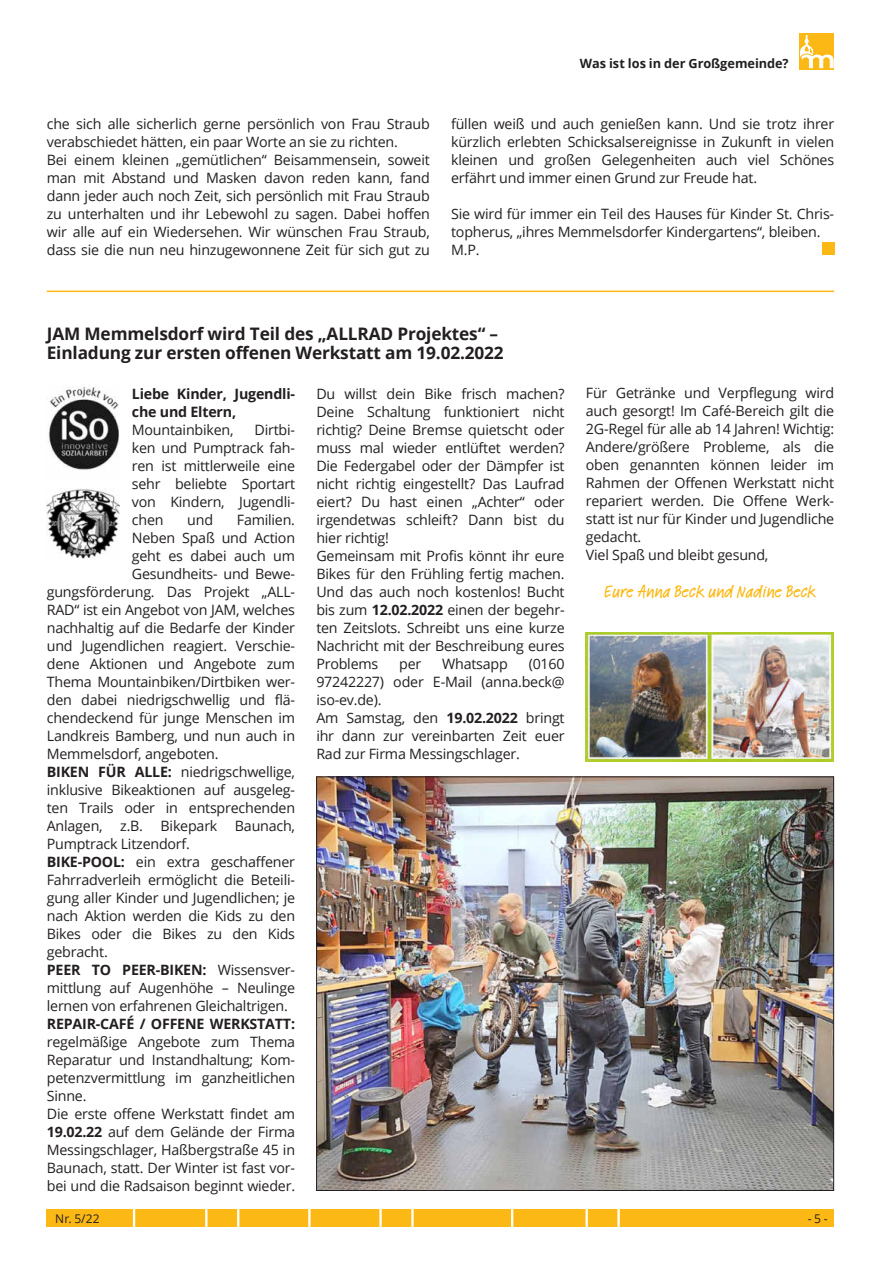
<style>
.page{position:relative;width:881px;height:1263px;background:#fff}
.page>*{position:absolute;margin:0;border:0;box-sizing:border-box;transform-origin:0 0}
.t1{font:500 18px "Linotype Feltpen";letter-spacing:-.015em;color:#fcb814}
.t2{font:700 17.25px/19px "Open Sans";letter-spacing:-.01em;color:#231f20}
.t3{font:14.25px/18px "Open Sans";letter-spacing:-.015em;color:#231f20}
.t4{font:700 14.25px/18px "Open Sans";letter-spacing:-.015em;color:#231f20}
.t5{font:700 12.75px "Open Sans";color:#231f20}
.t6{font:12px "Open Sans";color:#231f20}
.s1{font-weight:700}
.s2{font-weight:400}
</style>
<div class="page">
<svg style="left:799px;top:34px;width:34px;height:36px"></svg>
<svg style="left:799px;top:35px;width:34px;height:33px"></svg>
<div style="left:47px;top:1210px;width:786px;height:17px;background:#fcb814"></div>
<svg style="left:133px;top:1210px;width:2px;height:17px"></svg>
<svg style="left:205px;top:1210px;width:2px;height:17px"></svg>
<svg style="left:237px;top:1210px;width:2px;height:17px"></svg>
<svg style="left:308px;top:1210px;width:2px;height:17px"></svg>
<svg style="left:379px;top:1210px;width:2px;height:17px"></svg>
<svg style="left:411px;top:1210px;width:2px;height:17px"></svg>
<svg style="left:511px;top:1210px;width:2px;height:17px"></svg>
<svg style="left:585px;top:1210px;width:2px;height:17px"></svg>
<svg style="left:617px;top:1210px;width:2px;height:17px"></svg>
<img style="left:318px;top:779px;width:513px;height:410px">
<img style="left:585px;top:633px;width:248px;height:128px">
<img style="left:48px;top:387px;width:71px;height:83px">
<img style="left:47px;top:489px;width:73px;height:70px">
<div style="left:821px;top:242px;width:12px;height:13px;background:#fcb814"></div>
<hr style="left:47px;top:291px;width:786px;height:1px;background:#fcb814">
<p class="t5" style="left:579px;top:54px;width:210px">Was ist los in der Großgemeinde?</p>
<p class="t3" style="left:47px;top:114px;width:384px">che sich alle sicherlich gerne persönlich von Frau Straub verabschiedet hätten, ein paar Worte an sie zu richten.<br>Bei einem kleinen „gemütlichen“ Beisammensein, soweit man mit Abstand und Masken davon reden kann, fand dann jeder auch noch Zeit, sich persönlich mit Frau Straub zu unterhalten und ihr Lebewohl zu sagen. Dabei hoffen wir alle auf ein Wiedersehen. Wir wünschen Frau Straub, dass sie die nun neu hinzugewonnene Zeit für sich gut zu</p>
<p class="t3" style="left:451px;top:114px;width:384px;text-align:justify">füllen weiß und auch genießen kann. Und sie trotz ihrer kürzlich erlebten Schicksalsereignisse in Zukunft in vielen kleinen und großen Gelegenheiten auch viel Schönes erfährt und immer einen Grund zur Freude hat.</p>
<p class="t3" style="left:451px;top:204px;width:384px">Sie wird für immer ein Teil des Hauses für Kinder St. Chris&shy;topherus, „ihres Memmelsdorfer Kindergartens“, bleiben.<br>M.P.</p>
<p class="t2" style="left:47px;top:324px;width:458px">JAM Memmelsdorf wird Teil des „ALLRAD Projektes“ –<br>Einladung zur ersten offenen Werkstatt am 19.02.2022</p>
<p class="t4" style="left:132px;top:384px;width:165px">Liebe Kinder, Jugendli&shy;che und Eltern,</p>
<p class="t3" style="left:132px;top:420px;width:103px">Mountainbiken,</p>
<p class="t3" style="left:316px;top:384px;width:250px">Du willst dein Bike frisch machen?<br>Deine Schaltung funktioniert nicht richtig? Deine Bremse quietscht oder muss mal wieder entlüftet werden?<br>Die Federgabel oder der Dämpfer ist nicht richtig eingestellt? Das Laufrad eiert? Du hast einen „Achter“ oder irgendetwas schleift? Dann bist du hier richtig!<br>Gemeinsam mit Profis könnt ihr eure Bikes für den Frühling fertig machen.<br>Und das auch noch kostenlos! Bucht bis zum <span class="s1">12.02.2022</span> einen der begehr&shy;ten Zeitslots. Schreibt uns eine kurze Nachricht mit der Beschreibung eures Problems</p>
<p class="t3" style="left:132px;top:420px;width:165px;text-align:justify;text-indent:123px">Dirtbi&shy;ken und Pumptrack fah&shy;ren ist mittlerweile eine sehr beliebte Sportart von Kindern, Jugendli&shy;chen</p>
<p class="t3" style="left:187px;top:510px;width:27px">und</p>
<p class="t3" style="left:237px;top:510px;width:60px">Familien.</p>
<p class="t3" style="left:132px;top:528px;width:165px">Neben Spaß und Action</p>
<p class="t3" style="left:132px;top:546px;width:165px">geht es dabei auch um</p>
<p class="t3" style="left:132px;top:564px;width:165px">Gesundheits- und Bewe-</p>
<p class="t3" style="left:47px;top:582px;width:250px">gungsförderung. Das Projekt „ALL-</p>
<p class="t3" style="left:47px;top:600px;width:250px">RAD“ ist ein Angebot von JAM, welches</p>
<p class="t3" style="left:47px;top:618px;width:250px">nachhaltig auf die Bedarfe der Kinder</p>
<p class="t3" style="left:47px;top:636px;width:250px">und Jugendlichen reagiert. Verschie-</p>
<p class="t3" style="left:47px;top:654px;width:250px">dene Aktionen und Angebote zum</p>
<p class="t3" style="left:47px;top:672px;width:250px">Thema Mountainbiken/Dirtbiken wer-</p>
<p class="t3" style="left:47px;top:690px;width:250px">den dabei niedrigschwellig und flä-</p>
<p class="t3" style="left:47px;top:708px;width:250px">chendeckend für junge Menschen im</p>
<p class="t3" style="left:47px;top:726px;width:250px">Landkreis Bamberg, und nun auch in</p>
<p class="t3" style="left:47px;top:744px;width:173px">Memmelsdorf, angeboten.</p>
<p class="t3" style="left:47px;top:762px;width:250px"><span class="s1">BIKEN FÜR ALLE:</span> niedrigschwellige,</p>
<p class="t3" style="left:47px;top:780px;width:250px">inklusive Bikeaktionen auf ausgeleg-</p>
<p class="t3" style="left:47px;top:798px;width:250px">ten Trails oder in entsprechenden</p>
<p class="t3" style="left:47px;top:816px;width:250px">Anlagen, z.B. Bikepark Baunach,</p>
<p class="t3" style="left:47px;top:834px;width:144px">Pumptrack Litzendorf.</p>
<p class="t3" style="left:47px;top:852px;width:250px"><span class="s1">BIKE-POOL:</span> ein extra geschaffener</p>
<p class="t3" style="left:47px;top:870px;width:250px">Fahrradverleih ermöglicht die Beteili-</p>
<p class="t3" style="left:47px;top:888px;width:250px">gung aller Kinder und Jugendlichen; je</p>
<p class="t3" style="left:47px;top:906px;width:250px">nach Aktion werden die Kids zu den</p>
<p class="t3" style="left:47px;top:924px;width:250px">Bikes oder die Bikes zu den Kids</p>
<p class="t3" style="left:47px;top:942px;width:62px">gebracht.</p>
<p class="t4" style="left:47px;top:960px;width:250px">PEER TO PEER-BIKEN: <span class="s2">Wissensver-</span></p>
<p class="t3" style="left:47px;top:978px;width:250px">mittlung auf Augenhöhe – Neulinge</p>
<p class="t3" style="left:47px;top:996px;width:242px">lernen von erfahrenen Gleichaltrigen.</p>
<p class="t4" style="left:47px;top:1014px;width:250px">REPAIR-CAFÉ / OFFENE WERKSTATT:</p>
<p class="t3" style="left:47px;top:1032px;width:250px">regelmäßige Angebote zum Thema Reparatur und Instandhaltung; Kom&shy;petenzvermittlung im ganzheitlichen Sinne.<br>Die erste offene Werkstatt findet am <span class="s1">19.02.22</span> auf dem Gelände der Firma Messingschlager, Haßbergstraße 45 in Baunach, statt. Der Winter ist fast vor&shy;bei und die Radsaison beginnt wieder.</p>
<p class="t3" style="left:399px;top:654px;width:24px">per</p>
<p class="t3" style="left:442px;top:654px;width:67px">Whatsapp</p>
<p class="t3" style="left:316px;top:654px;width:250px;text-indent:212px">(0160<br>97242227) oder E-Mail (anna.beck@ iso-ev.de).<br>Am Samstag, den <span class="s1">19.02.2022</span> bringt ihr dann zur vereinbarten Zeit euer<br>Rad zur Firma Messingschlager.</p>
<p class="t3" style="left:585px;top:384px;width:250px">Für Getränke und Verpflegung wird auch gesorgt! Im Café-Bereich gilt die<br>2G-Regel für alle ab 14 Jahren! Wichtig:<br>Andere/größere Probleme, als die oben genannten können leider im<br>Rahmen der Offenen Werkstatt nicht repariert werden. Die Offene Werk&shy;statt ist nur für Kinder und Jugendliche gedacht.<br>Viel Spaß und bleibt gesund,</p>
<p class="t1" style="left:603px;top:579px;width:214px">Eure Anna Beck und Nadine Beck</p>
<p class="t6" style="left:55px;top:1211px;width:46px">Nr. 5/22</p>
<p class="t6" style="left:807px;top:1211px;width:22px">- 5 -</p>
</div>
